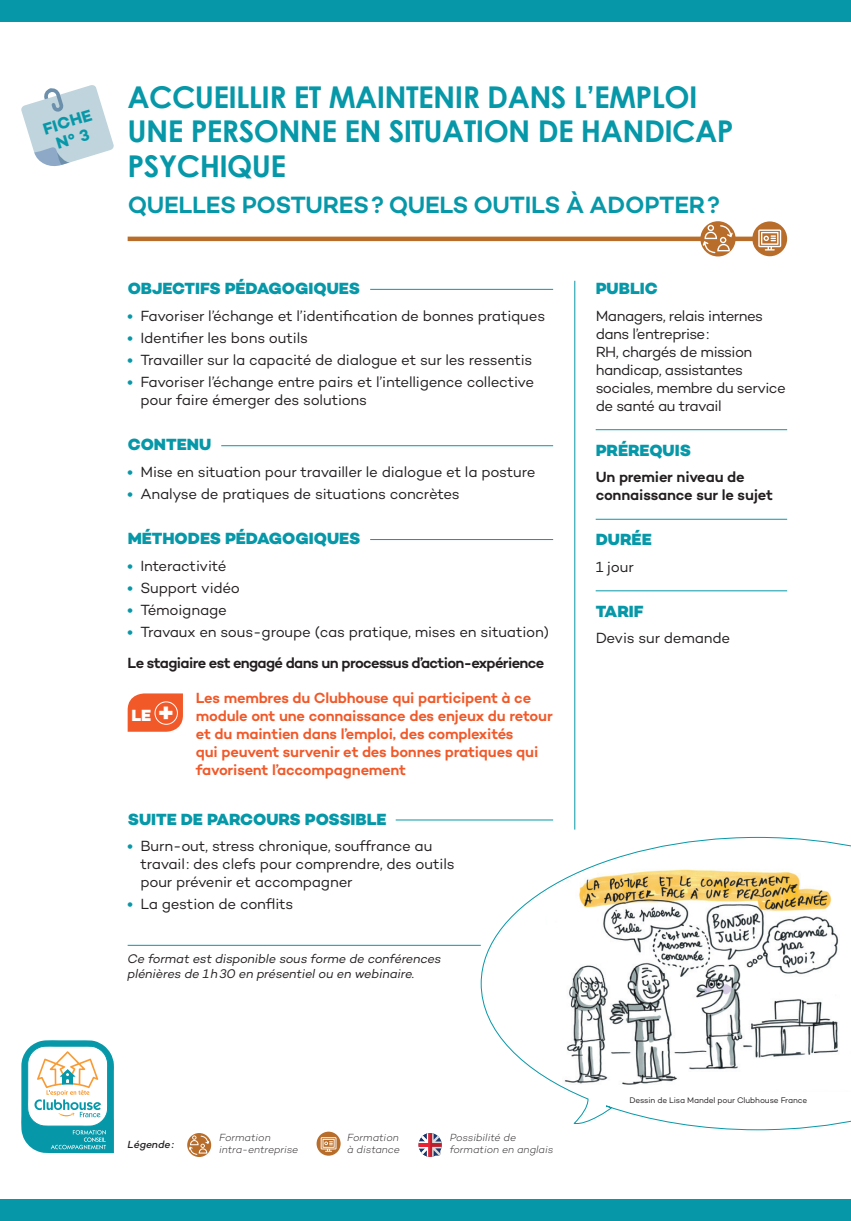
<style>
.page{position:relative;width:851px;height:1221px;background:#fff}
.page>*{position:absolute;margin:0;border:0;box-sizing:border-box;transform-origin:0 0}
.t1{font:700 30px/34.5px "Century Gothic";letter-spacing:-.02em;color:#0698a8}
.t2{font:600 24px "Campton";letter-spacing:-.015em;color:#0698a8}
.COURANT{font:800 16.5px "Campton";color:#0698a8}
.t3{font:700 16.5px/18px "Campton";color:#0698a8;text-align:center}
.COURANT-2{font:800 16.5px "Campton";color:#fff}
.COURANT-3{font:15px/18px "Campton";letter-spacing:-.02em;color:#231f20}
.COURANT-4{font:600 15px/18px "Campton";letter-spacing:-.015em;color:#f15929}
.COURANT-5{font:15px/18px "Campton";letter-spacing:-.04em;color:#231f20}
.COURANT-6{font:600 15px "Campton";letter-spacing:-.04em;color:#231f20}
.COURANT-7{font:600 15px/18px "Campton";letter-spacing:-.01em;color:#231f20}
.COURANT-8{font:italic 12.75px/15px "Campton";letter-spacing:-.02em;color:#231f20}
.t4{font:italic 300 10.5px/12px "Campton";color:#231f20}
.t5{font:italic 500 10.5px "Campton";letter-spacing:-.005em;color:#231f20}
.COURANT-9{font:8.25px "Campton";letter-spacing:-.015em;color:#231f20}
.s1{font-weight:700;color:#0698a8}
.s2{font-weight:900;font-size:28.5px}
</style>
<div class="page">
<div style="left:0;top:0;width:850px;height:21px;background:#0698a8"></div>
<div style="left:0;top:1199px;width:850px;height:21px;background:#0698a8"></div>
<svg style="left:21px;top:1040px;width:93px;height:113px"></svg>
<div style="left:128px;top:236px;width:637px;height:5px;background:#b96d2a"></div>
<hr style="left:370px;top:289px;width:183px;height:1px;background:#0698a8">
<hr style="left:221px;top:445px;width:332px;height:1px;background:#0698a8">
<hr style="left:370px;top:539px;width:183px;height:1px;background:#0698a8">
<hr style="left:395px;top:819px;width:158px;height:1px;background:#0698a8">
<hr style="left:128px;top:944px;width:352px;height:1px;background:#0698a8">
<hr style="left:595px;top:429px;width:192px;height:1px;background:#0698a8">
<hr style="left:595px;top:519px;width:192px;height:1px;background:#0698a8">
<hr style="left:595px;top:590px;width:192px;height:1px;background:#0698a8">
<svg style="left:128px;top:693px;width:55px;height:38px;background:#f2663a"></svg>
<div style="left:155px;top:701px;width:23px;height:23px;border:1px solid #fff;border-radius:50%"></div>
<hr style="left:574px;top:281px;width:1px;height:548px;background:#0698a8">
<svg style="left:21px;top:85px;width:93px;height:81px"></svg>
<svg style="left:480px;top:836px;width:370px;height:294px"></svg>
<svg style="left:187px;top:1132px;width:24px;height:24px"></svg>
<svg style="left:188px;top:1134px;width:22px;height:21px"></svg>
<svg style="left:418px;top:1133px;width:24px;height:23px"></svg>
<svg style="left:316px;top:1131px;width:24px;height:24px"></svg>
<svg style="left:320px;top:1137px;width:16px;height:14px"></svg>
<svg style="left:752px;top:221px;width:35px;height:35px"></svg>
<svg style="left:758px;top:229px;width:23px;height:21px"></svg>
<div style="left:700px;top:221px;width:35px;height:35px;background:#b96d2a;border-radius:50%"></div>
<svg style="left:701px;top:224px;width:32px;height:30px"></svg>
<p class="t3" style="left:41px;top:120px;width:52px;rotate:-17deg">FICHE<br>N° 3</p>
<p class="t1" style="left:128px;top:78px;width:607px">ACCUEILLIR ET MAINTENIR DANS L’EMPLOI<br>UNE PERSONNE EN SITUATION DE HANDICAP<br>PSYCHIQUE</p>
<p class="t2" style="left:128px;top:189px;width:593px">QUELLES POSTURES? QUELS OUTILS À ADOPTER?</p>
<p class="COURANT" style="left:128px;top:278px;width:234px">OBJECTIFS PÉDAGOGIQUES</p>
<p class="COURANT-3" style="left:128px;top:306px;width:419px"><span class="s1">•</span> Favoriser l’échange et l’identification de bonnes pratiques</p>
<p class="COURANT-3" style="left:128px;top:328px;width:182px"><span class="s1">•</span> Identifier les bons outils</p>
<p class="COURANT-3" style="left:128px;top:350px;width:406px"><span class="s1">•</span> Travailler sur la capacité de dialogue et sur les ressentis</p>
<p class="COURANT-3" style="left:140px;top:373px;width:395px;text-indent:-13px"><span class="s1">•</span> Favoriser l’échange entre pairs et l’intelligence collective pour faire émerger des solutions</p>
<p class="COURANT" style="left:128px;top:434px;width:85px">CONTENU</p>
<p class="COURANT-3" style="left:128px;top:462px;width:409px"><span class="s1">•</span> Mise en situation pour travailler le dialogue et la posture</p>
<p class="COURANT-3" style="left:128px;top:484px;width:333px"><span class="s1">•</span> Analyse de pratiques de situations concrètes</p>
<p class="COURANT" style="left:128px;top:528px;width:234px">MÉTHODES PÉDAGOGIQUES</p>
<p class="COURANT-3" style="left:128px;top:556px;width:100px"><span class="s1">•</span> Interactivité</p>
<p class="COURANT-3" style="left:128px;top:578px;width:114px"><span class="s1">•</span> Support vidéo</p>
<p class="COURANT-3" style="left:128px;top:600px;width:101px"><span class="s1">•</span> Témoignage</p>
<p class="COURANT-3" style="left:128px;top:623px;width:422px"><span class="s1">•</span> Travaux en sous-groupe (cas pratique, mises en situation)</p>
<p class="COURANT-6" style="left:128px;top:653px;width:418px">Le stagiaire est engagé dans un processus d’action-expérience</p>
<p class="COURANT-4" style="left:196px;top:688px;width:358px">Les membres du Clubhouse qui participent à ce module ont une connaissance des enjeux du retour et du maintien dans l’emploi, des complexités<br>qui peuvent survenir et des bonnes pratiques qui favorisent l’accompagnement</p>
<p class="COURANT" style="left:128px;top:808px;width:260px">SUITE DE PARCOURS POSSIBLE</p>
<p class="COURANT-3" style="left:140px;top:836px;width:316px;text-indent:-13px"><span class="s1">•</span> Burn-out, stress chronique, souffrance au travail: des clefs pour comprendre, des outils pour prévenir et accompagner</p>
<p class="COURANT-3" style="left:128px;top:894px;width:167px"><span class="s1">•</span> La gestion de conflits</p>
<p class="COURANT-2" style="left:131px;top:704px;width:45px">LE <span class="s2">+</span></p>
<p class="COURANT-8" style="left:128px;top:950px;width:315px">Ce format est disponible sous forme de conférences plénières de 1h30 en présentiel ou en webinaire.</p>
<p class="COURANT" style="left:595px;top:278px;width:63px">PUBLIC</p>
<p class="COURANT-5" style="left:595px;top:306px;width:191px">Managers, relais internes dans l’entreprise:<br>RH, chargés de mission handicap, assistantes sociales, membre du service de santé au travail</p>
<p class="COURANT" style="left:595px;top:439px;width:97px">PRÉREQUIS</p>
<p class="COURANT-7" style="left:595px;top:467px;width:179px">Un premier niveau de connaissance sur le sujet</p>
<p class="COURANT" style="left:595px;top:529px;width:57px">DURÉE</p>
<p class="COURANT-3" style="left:595px;top:557px;width:40px">1 jour</p>
<p class="COURANT" style="left:595px;top:600px;width:49px">TARIF</p>
<p class="COURANT-3" style="left:595px;top:628px;width:136px">Devis sur demande</p>
<p class="t4" style="left:219px;top:1131px;width:81px">Formation intra-entreprise</p>
<p class="t4" style="left:449px;top:1131px;width:105px">Possibilité de formation en anglais</p>
<p class="t5" style="left:128px;top:1137px;width:48px">Légende:</p>
<p class="t4" style="left:347px;top:1131px;width:54px">Formation à distance</p>
<p class="COURANT-9" style="left:629px;top:1094px;width:179px">Dessin de Lisa Mandel pour Clubhouse France</p>
</div>
